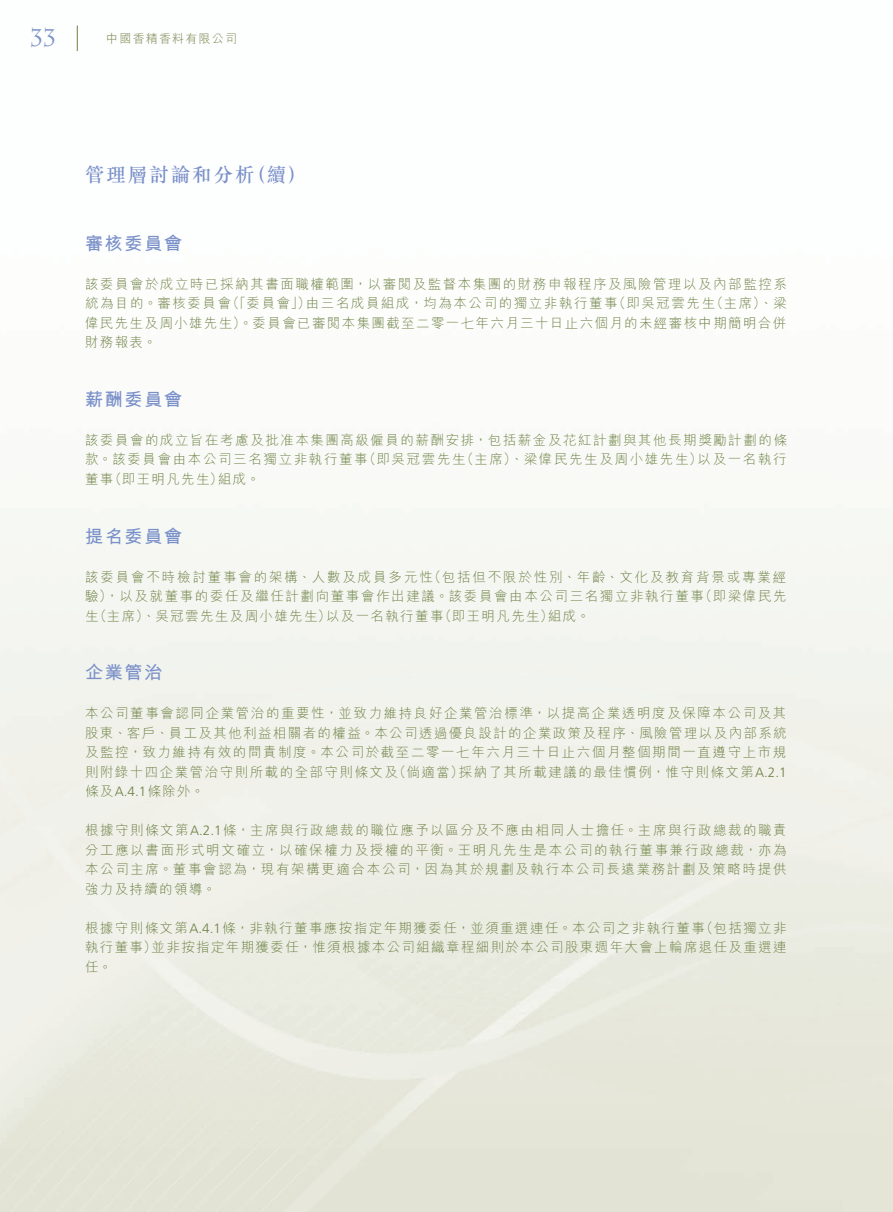
<style>
.page{position:relative;width:893px;height:1212px;background:#fff}
.page>*{position:absolute;margin:0;border:0;box-sizing:border-box;transform-origin:0 0}
.t1{font:24px "Charlemagne Std";color:#7a90c9}
.t2{font:500 19.5px "M Sung HK";letter-spacing:.1em;color:#7a90c9}
.t3{font:700 18px "M Hei HK";letter-spacing:.1em;color:#7a90c9}
.t4{font:300 13.5px/19.5px "M Hei HK";letter-spacing:.1em;color:#6e8245;text-align:justify}
.t5{font:300 12px "M Hei HK";letter-spacing:.1em;color:#6e8245}
.s1{font-family:"Frutiger LT Std"}
</style>
<div class="page">
<svg style="left:77px;top:26px;width:1px;height:25px"></svg>
<h1 class="t1" style="left:30px;top:24px;width:29px">33</h1>
<p class="t5" style="left:106px;top:32px;width:132px">中國香精香料有限公司</p>
<h2 class="t2" style="left:85px;top:161px;width:222px">管理層討論和分析（續）</h2>
<h3 class="t3" style="left:85px;top:230px;width:99px">審核委員會</h3>
<p class="t4" style="left:85px;top:274px;width:703px">該委員會於成立時已採納其書面職權範圍，以審閱及監督本集團的財務申報程序及風險管理以及內部監控系統為目的。審核委員會（「委員會」）由三名成員組成，均為本公司的獨立非執行董事（即吳冠雲先生（主席）、梁偉民先生及周小雄先生）。委員會已審閱本集團截至二零一七年六月三十日止六個月的未經審核中期簡明合併財務報表。</p>
<h3 class="t3" style="left:85px;top:386px;width:99px">薪酬委員會</h3>
<p class="t4" style="left:85px;top:430px;width:703px">該委員會的成立旨在考慮及批准本集團高級僱員的薪酬安排，包括薪金及花紅計劃與其他長期獎勵計劃的條款。該委員會由本公司三名獨立非執行董事（即吳冠雲先生（主席）、梁偉民先生及周小雄先生）以及一名執行董事（即王明凡先生）組成。</p>
<h3 class="t3" style="left:85px;top:523px;width:99px">提名委員會</h3>
<p class="t4" style="left:85px;top:567px;width:703px">該委員會不時檢討董事會的架構、人數及成員多元性（包括但不限於性別、年齡、文化及教育背景或專業經驗），以及就董事的委任及繼任計劃向董事會作出建議。該委員會由本公司三名獨立非執行董事（即梁偉民先生（主席）、吳冠雲先生及周小雄先生）以及一名執行董事（即王明凡先生）組成。</p>
<h3 class="t3" style="left:85px;top:659px;width:79px">企業管治</h3>
<p class="t4" style="left:85px;top:703px;width:703px">本公司董事會認同企業管治的重要性，並致力維持良好企業管治標準，以提高企業透明度及保障本公司及其股東、客戶、員工及其他利益相關者的權益。本公司透過優良設計的企業政策及程序、風險管理以及內部系統及監控，致力維持有效的問責制度。本公司於截至二零一七年六月三十日止六個月整個期間一直遵守上市規則附錄十四企業管治守則所載的全部守則條文及（倘適當）採納了其所載建議的最佳慣例，惟守則條文第<span class="s1">A.2.1</span>條及<span class="s1">A.4.1</span>條除外。</p>
<p class="t4" style="left:85px;top:820px;width:703px">根據守則條文第<span class="s1">A.2.1</span>條，主席與行政總裁的職位應予以區分及不應由相同人士擔任。主席與行政總裁的職責分工應以書面形式明文確立，以確保權力及授權的平衡。王明凡先生是本公司的執行董事兼行政總裁，亦為本公司主席。董事會認為，現有架構更適合本公司，因為其於規劃及執行本公司長遠業務計劃及策略時提供強力及持續的領導。</p>
<p class="t4" style="left:85px;top:917px;width:703px">根據守則條文第<span class="s1">A.4.1</span>條，非執行董事應按指定年期獲委任，並須重選連任。本公司之非執行董事（包括獨立非執行董事）並非按指定年期獲委任，惟須根據本公司組織章程細則於本公司股東週年大會上輪席退任及重選連任。</p>
</div>
